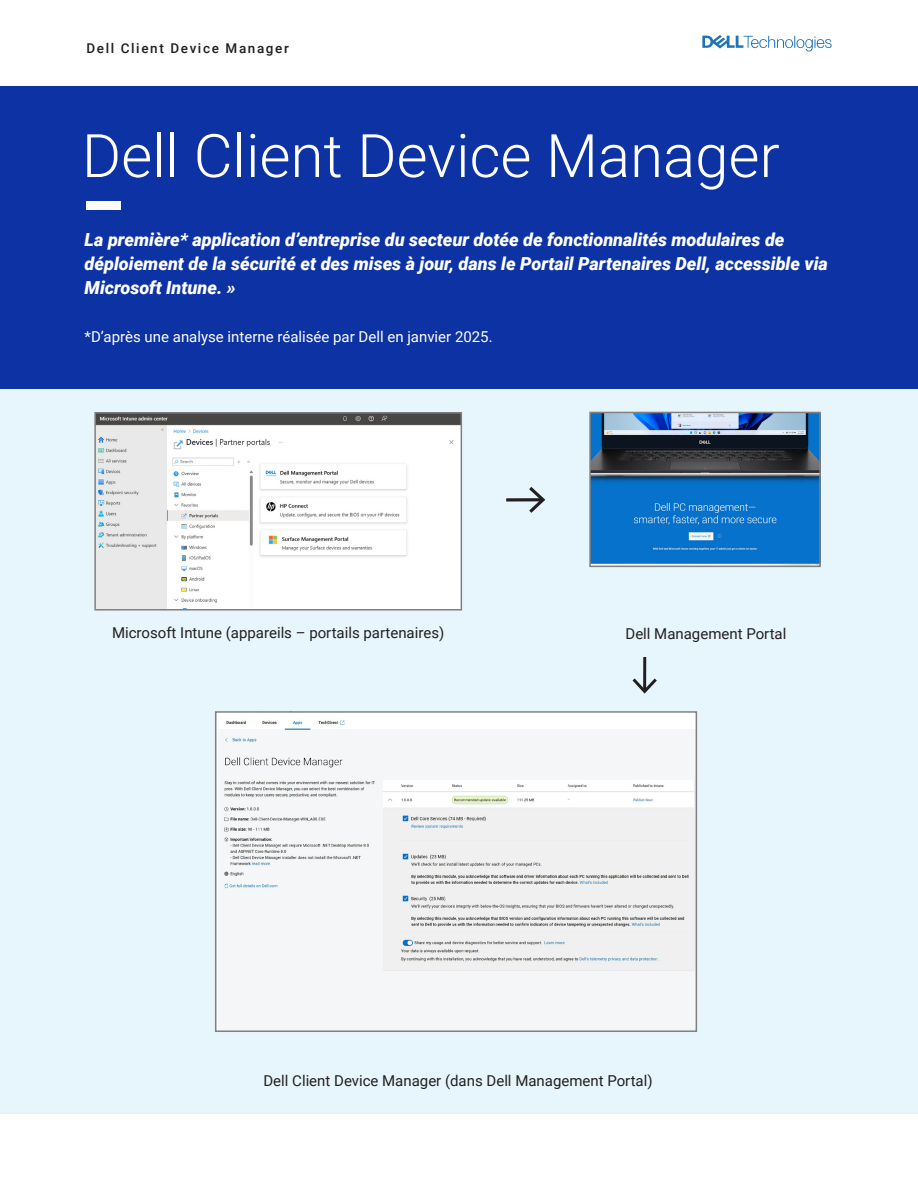
<style>
.page{position:relative;width:918px;height:1188px;background:#fff}
.page>*{position:absolute;margin:0;border:0;box-sizing:border-box;transform-origin:0 0}
.Paragraph_Style_2{font:300 60px "Roboto";color:#fff}
.Paragraph_Style_3{font:italic 900 18px/24px "Roboto";color:#fff}
.Paragraph_Style_4{font:15px "Roboto";color:#fff}
.Paragraph_Style_7{font:15px "Roboto";color:#231f20}
.Paragraph_Style_5{font:15px "Roboto";color:#231f20}
.Paragraph_Style_6{font:15px "Roboto";color:#231f20}
.Paragraph_Style_1{font:500 13.5px "Roboto";letter-spacing:.12em;color:#231f20}
</style>
<div class="page">
<div style="left:0;top:389px;width:918px;height:725px;background:#e7f6fd"></div>
<svg style="left:702px;top:35px;width:130px;height:16px"></svg>
<div style="left:0;top:86px;width:918px;height:303px;background:#0c32a4"></div>
<div style="left:86px;top:201px;width:34px;height:9px;background:#fff"></div>
<img style="left:218px;top:714px;width:476px;height:315px">
<div style="left:215px;top:711px;width:482px;height:321px;border:2px solid #808080"></div>
<img style="left:97px;top:415px;width:362px;height:193px">
<div style="left:94px;top:412px;width:368px;height:199px;border:2px solid #808080"></div>
<img style="left:592px;top:415px;width:226px;height:149px">
<div style="left:589px;top:412px;width:232px;height:155px;border:2px solid #808080"></div>
<svg style="left:506px;top:498px;width:23px;height:4px"></svg>
<svg style="left:529px;top:487px;width:16px;height:26px"></svg>
<hr style="left:643px;top:657px;width:3px;height:33px;background:#231f20">
<svg style="left:633px;top:678px;width:24px;height:16px"></svg>
<p class="Paragraph_Style_1" style="left:86px;top:39px;width:204px">Dell Client Device Manager</p>
<p class="Paragraph_Style_2" style="left:82px;top:114px;width:699px">Dell Client Device Manager</p>
<p class="Paragraph_Style_3" style="left:85px;top:227px;width:745px">La première* application d’entreprise du secteur dotée de fonctionnalités modulaires de déploiement de la sécurité et des mises à jour, dans le Portail Partenaires Dell, accessible via<br>Microsoft Intune. »</p>
<p class="Paragraph_Style_4" style="left:85px;top:326px;width:410px">*D’après une analyse interne réalisée par Dell en janvier 2025.</p>
<p class="Paragraph_Style_5" style="left:112px;top:622px;width:334px">Microsoft Intune (appareils – portails partenaires)</p>
<p class="Paragraph_Style_6" style="left:625px;top:624px;width:162px">Dell Management Portal</p>
<p class="Paragraph_Style_7" style="left:263px;top:1071px;width:391px">Dell Client Device Manager (dans Dell Management Portal)</p>
</div>
